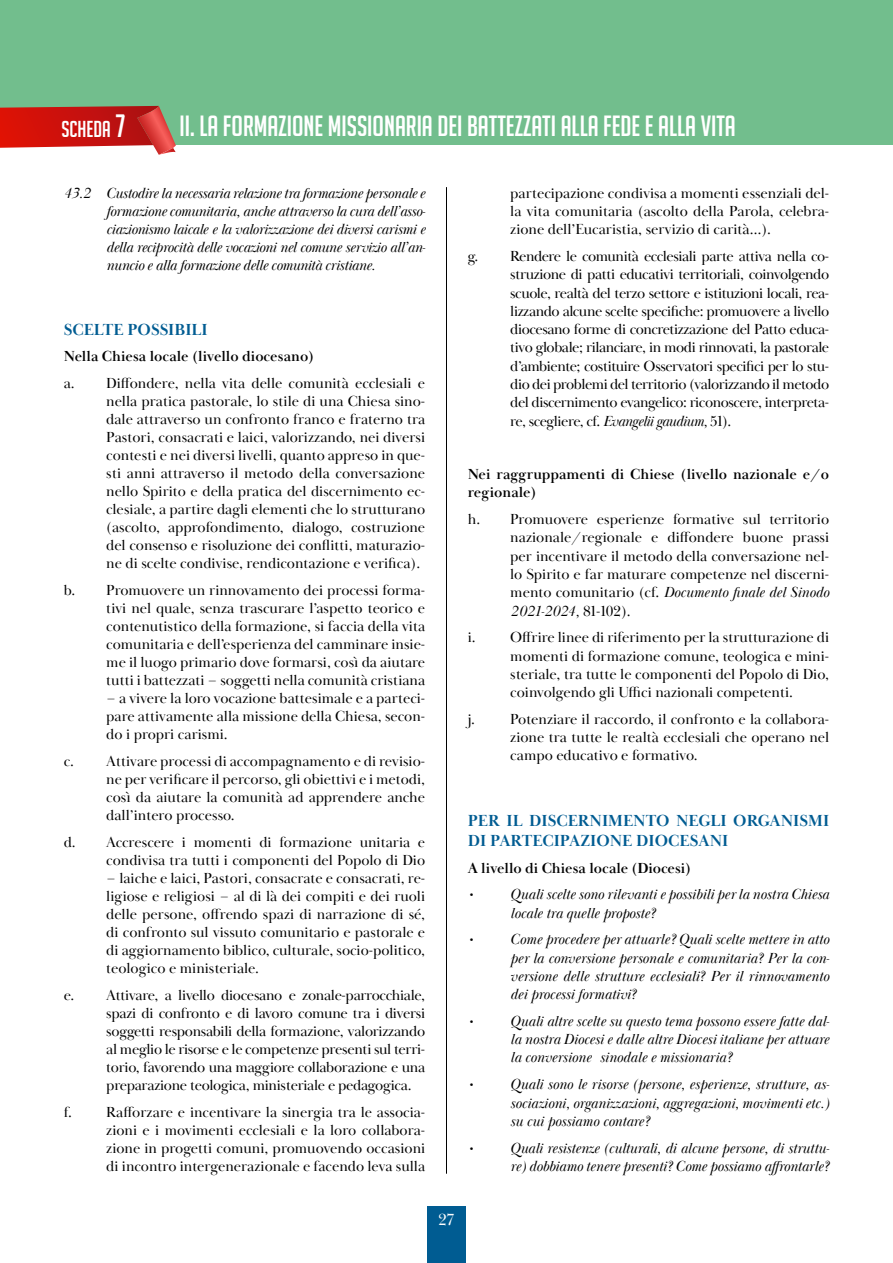
<style>
.page{position:relative;width:893px;height:1263px;background:#fff}
.page>*{position:absolute;margin:0;border:0;box-sizing:border-box;transform-origin:0 0}
.t1{font:28.5px "Big Noodle Titling";color:#fff}
.t2{font:22.5px "Big Noodle Titling";color:#fff}
.t3{font:700 16.5px/20.1px "Baskerville Display PT";color:#005c92}
.t4{font:16.5px "Baskerville Display PT";color:#fff}
.t5{font:15px/18px "Baskerville Display PT";color:#000;text-align:justify}
.t6{font:italic 15px/18.3px "Baskerville Display PT";color:#000;text-align:justify}
.t7{font:700 15px/18.3px "Baskerville Display PT";color:#000}
.s1{font-size:31.5px}
.s2{font-size:22.5px}
.s3{font-style:italic}
</style>
<div class="page">
<div style="left:427px;top:1205px;width:39px;height:58px;background:#005c92"></div>
<hr style="left:446px;top:187px;width:1px;height:987px;background:#000">
<div style="left:0;top:0;width:893px;height:145px;background:#72be8d"></div>
<svg style="left:0;top:106px;width:176px;height:49px"></svg>
<h2 class="t2" style="left:61px;top:117px;width:66px">SCHEDA <span class="s1">7</span></h2>
<h1 class="t1" style="left:180px;top:110px;width:640px">II. LA FORMAZIONE MISSIONARIA DEI BATTEZZATI ALLA FEDE E ALLA VITA <span class="s2">SCHEDA</span> <span class="s1">1</span></h1>
<p class="t6" style="left:106px;top:184px;width:321px;text-indent:-43px">43.2 Custodire la necessaria relazione tra formazione personale e formazione comunitaria, anche attraverso la cura dell’asso&shy;ciazionismo laicale e la valorizzazione dei diversi carismi e della reciprocità delle vocazioni nel comune servizio all’an&shy;nuncio e alla formazione delle comunità cristiane.</p>
<p class="t3" style="left:64px;top:320px;width:145px">SCELTE POSSIBILI</p>
<p class="t7" style="left:64px;top:348px;width:252px">Nella Chiesa locale (livello diocesano)</p>
<p class="t5" style="left:106px;top:374px;width:320px;text-indent:-43px">a. Diffondere, nella vita delle comunità ecclesiali e nella pratica pastorale, lo stile di una Chiesa sino&shy;dale attraverso un confronto franco e fraterno tra Pastori, consacrati e laici, valorizzando, nei diversi contesti e nei diversi livelli, quanto appreso in que&shy;sti anni attraverso il metodo della conversazione nello Spirito e della pratica del discernimento ec&shy;clesiale, a partire dagli elementi che lo strutturano (ascolto, approfondimento, dialogo, costruzione del consenso e risoluzione dei conflitti, maturazio&shy;ne di scelte condivise, rendicontazione e verifica).</p>
<p class="t5" style="left:106px;top:581px;width:320px;text-indent:-43px">b. Promuovere un rinnovamento dei processi forma&shy;tivi nel quale, senza trascurare l’aspetto teorico e contenutistico della formazione, si faccia della vita comunitaria e dell’esperienza del camminare insie&shy;me il luogo primario dove formarsi, così da aiutare tutti i battezzati – soggetti nella comunità cristiana</p>
<p class="t5" style="left:106px;top:690px;width:320px">– a vivere la loro vocazione battesimale e a parteci&shy;pare attivamente alla missione della Chiesa, secon&shy;do i propri carismi.</p>
<p class="t5" style="left:106px;top:753px;width:320px;text-indent:-43px">c. Attivare processi di accompagnamento e di revisio&shy;ne per verificare il percorso, gli obiettivi e i metodi, così da aiutare la comunità ad apprendere anche dall’intero processo.</p>
<p class="t5" style="left:64px;top:833px;width:363px;text-align:right">d. Accrescere i momenti di formazione unitaria e condivisa tra tutti i componenti del Popolo di Dio</p>
<p class="t5" style="left:106px;top:869px;width:320px">– laiche e laici, Pastori, consacrate e consacrati, re&shy;ligiose e religiosi – al di là dei compiti e dei ruoli delle persone, offrendo spazi di narrazione di sé, di confronto sul vissuto comunitario e pastorale e di aggiornamento biblico, culturale, socio-politico, teologico e ministeriale.</p>
<p class="t5" style="left:106px;top:986px;width:320px;text-indent:-43px">e. Attivare, a livello diocesano e zonale-parrocchiale, spazi di confronto e di lavoro comune tra i diversi soggetti responsabili della formazione, valorizzando al meglio le risorse e le competenze presenti sul terri&shy;torio, favorendo una maggiore collaborazione e una preparazione teologica, ministeriale e pedagogica.</p>
<p class="t5" style="left:106px;top:1103px;width:320px;text-indent:-43px">f. Rafforzare e incentivare la sinergia tra le associa&shy;zioni e i movimenti ecclesiali e la loro collabora&shy;zione in progetti comuni, promuovendo occasioni di incontro intergenerazionale e facendo leva sulla</p>
<p class="t5" style="left:510px;top:184px;width:320px">partecipazione condivisa a momenti essenziali del&shy;la vita comunitaria (ascolto della Parola, celebra&shy;zione dell’Eucaristia, servizio di carità…).</p>
<p class="t5" style="left:510px;top:248px;width:320px;text-indent:-43px">g. Rendere le comunità ecclesiali parte attiva nella co&shy;struzione di patti educativi territoriali, coinvolgendo scuole, realtà del terzo settore e istituzioni locali, rea&shy;lizzando alcune scelte specifiche: promuovere a livello diocesano forme di concretizzazione del Patto educa&shy;tivo globale; rilanciare, in modi rinnovati, la pastorale d’ambiente; costituire Osservatori specifici per lo stu&shy;dio dei problemi del territorio (valorizzando il metodo del discernimento evangelico: riconoscere, interpreta&shy;re, scegliere, cf. <span class="s3">Evangelii gaudium,</span> 51).</p>
<p class="t7" style="left:468px;top:466px;width:363px">Nei raggruppamenti di Chiese (livello nazionale e/o regionale)</p>
<p class="t5" style="left:510px;top:511px;width:320px;text-indent:-43px">h. Promuovere esperienze formative sul territorio nazionale/regionale e diffondere buone prassi per incentivare il metodo della conversazione nel&shy;lo Spirito e far maturare competenze nel discerni&shy;mento comunitario (cf. <span class="s3">Documento finale del Sinodo 2021-2024,</span> 81-102).</p>
<p class="t5" style="left:510px;top:629px;width:320px;text-indent:-43px">i. Offrire linee di riferimento per la strutturazione di momenti di formazione comune, teologica e mini&shy;steriale, tra tutte le componenti del Popolo di Dio, coinvolgendo gli Uffici nazionali competenti.</p>
<p class="t5" style="left:510px;top:710px;width:320px;text-indent:-43px">j. Potenziare il raccordo, il confronto e la collabora&shy;zione tra tutte le realtà ecclesiali che operano nel campo educativo e formativo.</p>
<p class="t3" style="left:468px;top:811px;width:363px">PER IL DISCERNIMENTO NEGLI ORGANISMI<br>DI PARTECIPAZIONE DIOCESANI</p>
<p class="t7" style="left:468px;top:859px;width:225px">A livello di Chiesa locale (Diocesi)</p>
<p class="t6" style="left:468px;top:886px;width:7px">•</p>
<p class="t6" style="left:510px;top:886px;width:320px">Quali scelte sono rilevanti e possibili per la nostra Chiesa locale tra quelle proposte?</p>
<p class="t6" style="left:468px;top:931px;width:7px">•</p>
<p class="t6" style="left:510px;top:931px;width:321px">Come procedere per attuarle? Quali scelte mettere in atto per la conversione personale e comunitaria? Per la con&shy;versione delle strutture ecclesiali? Per il rinnovamento dei processi formativi?</p>
<p class="t6" style="left:468px;top:1012px;width:7px">•</p>
<p class="t6" style="left:510px;top:1012px;width:321px">Quali altre scelte su questo tema possono essere fatte dal&shy;la nostra Diocesi e dalle altre Diocesi italiane per attuare la conversione sinodale e missionaria?</p>
<p class="t6" style="left:468px;top:1076px;width:7px">•</p>
<p class="t6" style="left:510px;top:1076px;width:321px">Quali sono le risorse (persone, esperienze, strutture, as&shy;sociazioni, organizzazioni, aggregazioni, movimenti etc.) su cui possiamo contare?</p>
<p class="t6" style="left:468px;top:1139px;width:7px">•</p>
<p class="t6" style="left:510px;top:1139px;width:321px">Quali resistenze (culturali, di alcune persone, di struttu&shy;re) dobbiamo tenere presenti? Come possiamo affrontarle?</p>
<p class="t4" style="left:438px;top:1210px;width:18px">27</p>
</div>
